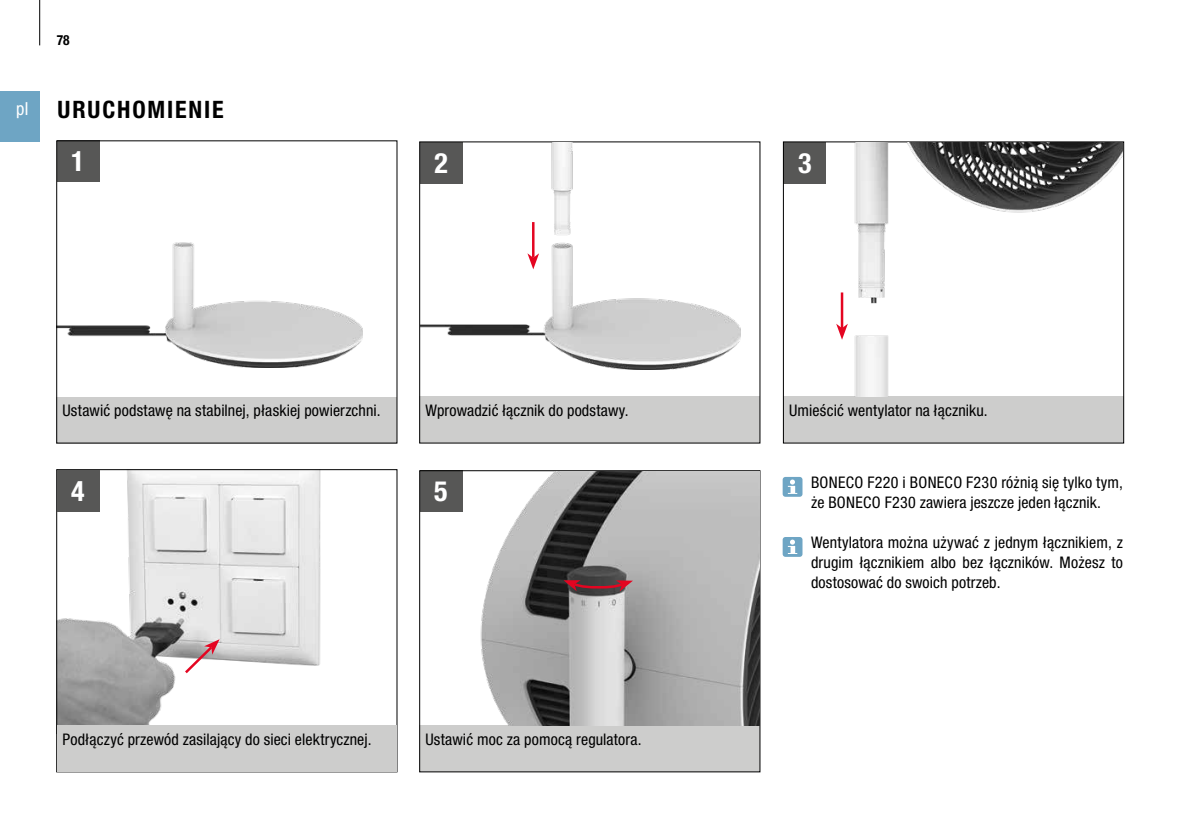
<style>
.page{position:relative;width:1191px;height:840px;background:#fff}
.page>*{position:absolute;margin:0;border:0;box-sizing:border-box;transform-origin:0 0}
.t1{font:700 condensed 28px "Helvetica Neue LTW1 G";color:#fff}
.t2{font:700 condensed 24px "Helvetica Neue LTW1 G";letter-spacing:.075em;color:#000}
.t3{font:condensed 18px "Helvetica Neue LTW1 G";color:#fff}
.t4{font:condensed 16px/20px "Helvetica Neue LTW1 G";letter-spacing:.01em;color:#000}
.t5{font:700 condensed 14px "Helvetica Neue LTW1 G";color:#000;scale:.96 1}
</style>
<div class="page">
<div style="left:0;top:91px;width:40px;height:51px;background:#6ea5c4"></div>
<hr style="left:39px;top:0;width:1px;height:45px;background:#000">
<img style="left:58px;top:471px;width:263px;height:254px">
<svg style="left:182px;top:639px;width:38px;height:36px"></svg>
<div style="left:57px;top:725px;width:339px;height:46px;background:#cdcdcc"></div>
<div style="left:420px;top:725px;width:340px;height:46px;background:#cdcdcc"></div>
<div style="left:783px;top:142px;width:43px;height:41px;background:#575756"></div>
<div style="left:57px;top:141px;width:42px;height:41px;background:#575756"></div>
<div style="left:57px;top:470px;width:42px;height:41px;background:#575756"></div>
<div style="left:420px;top:396px;width:340px;height:47px;background:#cdcdcc"></div>
<div style="left:783px;top:396px;width:340px;height:47px;background:#cdcdcc"></div>
<div style="left:57px;top:397px;width:340px;height:46px;background:#cdcdcc"></div>
<img style="left:58px;top:242px;width:304px;height:125px">
<div style="left:56px;top:140px;width:341px;height:303px;border:1px solid #000"></div>
<div style="left:783px;top:141px;width:341px;height:302px;border:1px solid #000"></div>
<div style="left:782px;top:476px;width:20px;height:20px;background:#6ea5c4;border-radius:3px"></div>
<svg style="left:788px;top:479px;width:9px;height:14px"></svg>
<div style="left:782px;top:536px;width:20px;height:20px;background:#6ea5c4;border-radius:3px"></div>
<svg style="left:788px;top:539px;width:8px;height:14px"></svg>
<hr style="left:840px;top:292px;width:3px;height:36px;background:#e40521">
<svg style="left:836px;top:323px;width:12px;height:16px"></svg>
<img style="left:420px;top:471px;width:339px;height:254px">
<img style="left:420px;top:142px;width:320px;height:228px">
<img style="left:854px;top:142px;width:268px;height:254px">
<svg style="left:563px;top:580px;width:70px;height:11px"></svg>
<hr style="left:532px;top:222px;width:2px;height:35px;background:#e40521">
<svg style="left:527px;top:253px;width:12px;height:16px"></svg>
<p class="t3" style="left:16px;top:98px;width:14px">pl</p>
<p class="t5" style="left:57px;top:32px;width:15px">78</p>
<h2 class="t2" style="left:57px;top:95px;width:168px">URUCHOMIENIE</h2>
<h1 class="t1" style="left:71px;top:145px;width:15px">1</h1>
<h1 class="t1" style="left:434px;top:146px;width:15px">2</h1>
<h1 class="t1" style="left:798px;top:146px;width:15px">3</h1>
<p class="t4" style="left:62px;top:400px;width:320px">Ustawić podstawę na stabilnej, płaskiej powierzchni.</p>
<p class="t4" style="left:425px;top:400px;width:205px">Wprowadzić łącznik do podstawy.</p>
<p class="t4" style="left:789px;top:400px;width:200px">Umieścić wentylator na łączniku.</p>
<h1 class="t1" style="left:71px;top:474px;width:15px">4</h1>
<h1 class="t1" style="left:434px;top:474px;width:15px">5</h1>
<p class="t4" style="left:62px;top:729px;width:311px">Podłączyć przewód zasilający do sieci elektrycznej.</p>
<p class="t4" style="left:425px;top:729px;width:218px">Ustawić moc za pomocą regulatora.</p>
<p class="t4" style="left:811px;top:472px;width:313px">BONECO F220 i BONECO F230 różnią się tylko tym, że BONECO F230 zawiera jeszcze jeden łącznik.</p>
<p class="t4" style="left:811px;top:532px;width:313px;text-align:justify">Wentylatora można używać z jednym łącznikiem, z drugim łącznikiem albo bez łączników. Możesz to dostosować do swoich potrzeb.</p>
</div>
